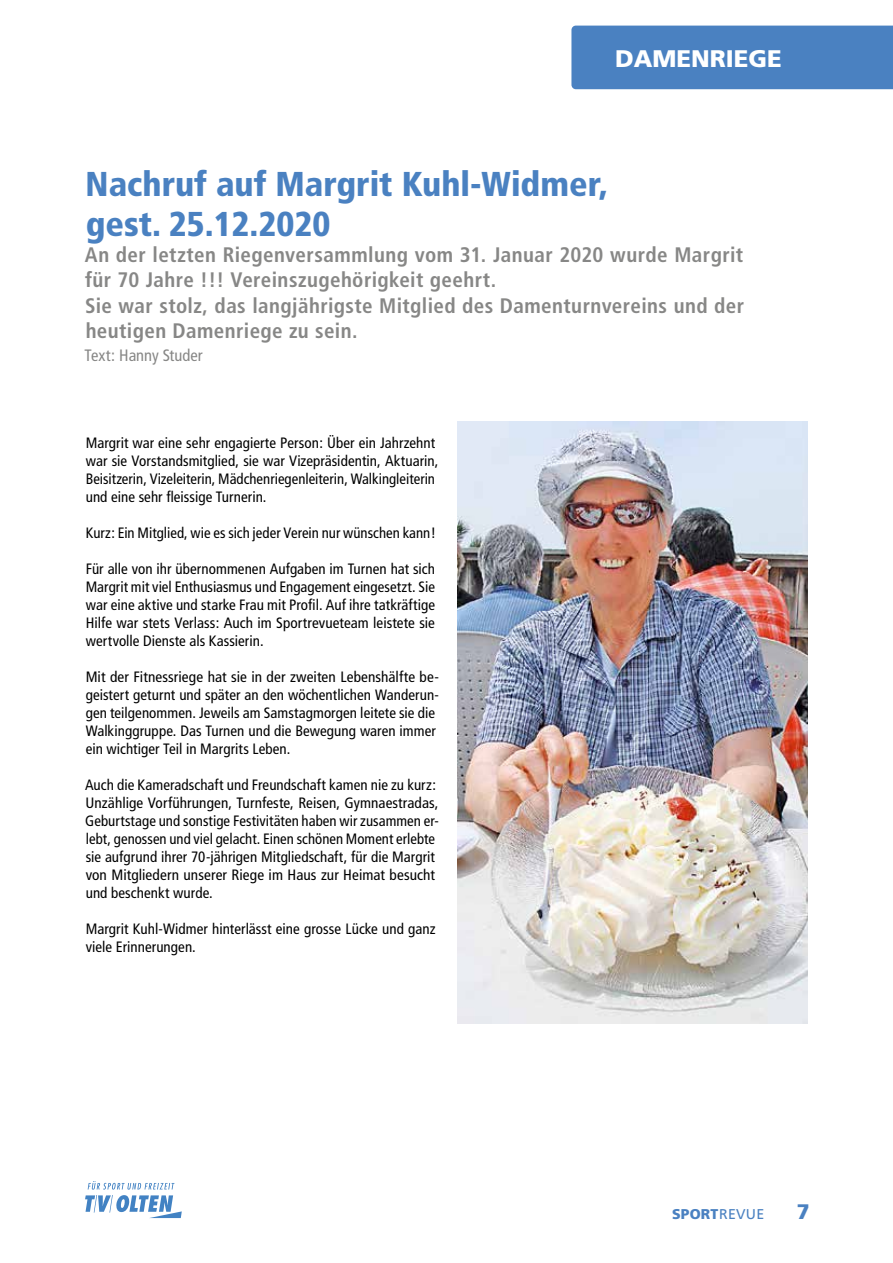
<style>
.page{position:relative;width:893px;height:1263px;background:#fff}
.page>*{position:absolute;margin:0;border:0;box-sizing:border-box;transform-origin:0 0}
.t1{font:900 condensed 34.5px/40.5px "Frutiger";color:#4a81c1}
.t2{font:900 24px "Frutiger";color:#fff}
.t3{font:700 condensed 21px/25.5px "Frutiger";letter-spacing:.02em;color:#878786}
.t4{font:900 21px "Frutiger";color:#4a81c1}
.t5{font:condensed 16.5px "Frutiger";color:#878786}
.t6{font:condensed 15px/18px "Frutiger";letter-spacing:.005em;color:#000}
.t7{font:900 14.1px "Frutiger";letter-spacing:.01em;color:#4a81c1}
.s1{font-weight:400}
</style>
<div class="page">
<div style="left:571px;top:26px;width:322px;height:63px;background:#4a81c1"></div>
<svg style="left:88px;top:1181px;width:86px;height:8px"></svg>
<svg style="left:85px;top:1195px;width:97px;height:23px"></svg>
<img style="left:457px;top:421px;width:351px;height:603px">
<h2 class="t2" style="left:615px;top:44px;width:168px">DAMENRIEGE</h2>
<h1 class="t1" style="left:86px;top:164px;width:524px">Nachruf auf Margrit Kuhl-Widmer, gest. 25.12.2020</h1>
<h3 class="t3" style="left:85px;top:242px;width:661px">An der letzten Riegenversammlung vom 31. Januar 2020 wurde Margrit für 70 Jahre !!! Vereinszugehörigkeit geehrt.<br>Sie war stolz, das langjährigste Mitglied des Damenturnvereins und der heutigen Damenriege zu sein.</h3>
<p class="t5" style="left:85px;top:346px;width:120px">Text: Hanny Studer</p>
<p class="t6" style="left:86px;top:434px;width:354px">Margrit war eine sehr engagierte Person: Über ein Jahrzehnt war sie Vorstandsmitglied, sie war Vizepräsidentin, Aktuarin, Beisitzerin, Vizeleiterin, Mädchenriegenleiterin, Walkingleiterin und eine sehr fleissige Turnerin.</p>
<p class="t6" style="left:86px;top:524px;width:352px">Kurz: Ein Mitglied, wie es sich jeder Verein nur wünschen kann!</p>
<p class="t6" style="left:86px;top:560px;width:351px;text-align:justify">Für alle von ihr übernommenen Aufgaben im Turnen hat sich Margrit mit viel Enthusiasmus und Engagement eingesetzt. Sie war eine aktive und starke Frau mit Profil. Auf ihre tatkräftige Hilfe war stets Verlass: Auch im Sportrevueteam leistete sie wertvolle Dienste als Kassierin.</p>
<p class="t6" style="left:86px;top:668px;width:355px">Mit der Fitnessriege hat sie in der zweiten Lebenshälfte be&shy;geistert geturnt und später an den wöchentlichen Wanderun&shy;gen teilgenommen. Jeweils am Samstagmorgen leitete sie die Walkinggruppe. Das Turnen und die Bewegung waren immer ein wichtiger Teil in Margrits Leben.</p>
<p class="t6" style="left:85px;top:776px;width:355px">Auch die Kameradschaft und Freundschaft kamen nie zu kurz:<br>Unzählige Vorführungen, Turnfeste, Reisen, Gymnaestradas, Geburtstage und sonstige Festivitäten haben wir zusammen er&shy;lebt, genossen und viel gelacht. Einen schönen Moment erlebte sie aufgrund ihrer 70-jährigen Mitgliedschaft, für die Margrit von Mitgliedern unserer Riege im Haus zur Heimat besucht und beschenkt wurde.</p>
<p class="t6" style="left:86px;top:920px;width:351px">Margrit Kuhl-Widmer hinterlässt eine grosse Lücke und ganz viele Erinnerungen.</p>
<p class="t7" style="left:672px;top:1205px;width:94px">SPORT<span class="s1">REVUE</span></p>
<h3 class="t4" style="left:797px;top:1199px;width:14px">7</h3>
</div>
